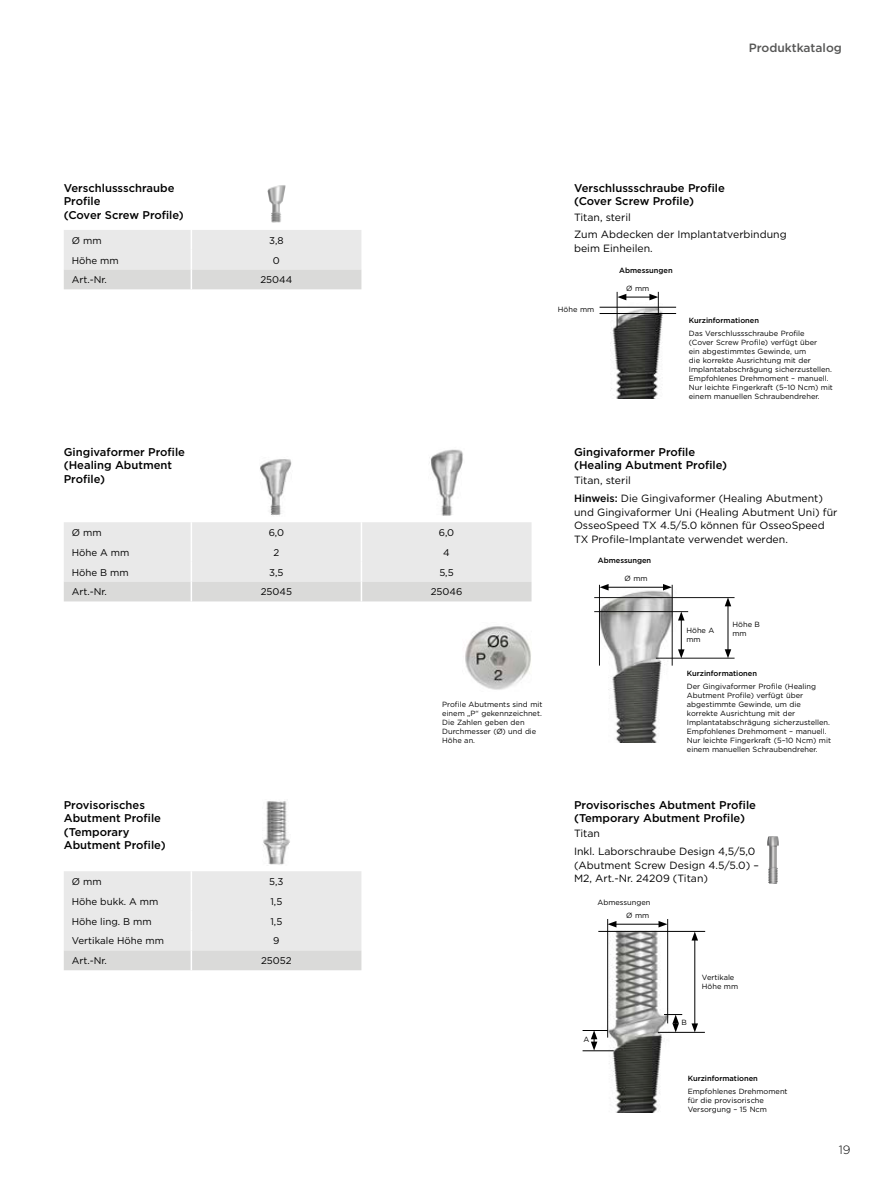
<style>
.page{position:relative;width:893px;height:1191px;background:#fff}
.page>*{position:absolute;margin:0;border:0;box-sizing:border-box;transform-origin:0 0}
.t1{font:500 12px "Gotham";color:#565655}
.t2{font:300 12px "Gotham";color:#000}
.t3{font:500 11.25px/13.5px "Gotham";color:#000}
.t4{font:10.5px/17.7px "Gotham";color:#000}
.t5{font:9.75px "Gotham";color:#000}
.t6{font:7.5px/9px "Gotham";color:#000}
.t7{font:500 7.5px "Gotham";color:#000}
.s1{font-weight:500}
</style>
<div class="page">
<svg style="left:64px;top:871px;width:297px;height:99px;background:#e6e6e6"></svg>
<img style="left:263px;top:801px;width:27px;height:64px">
<svg style="left:64px;top:230px;width:297px;height:59px;background:#e4e4e3"></svg>
<img style="left:267px;top:185px;width:19px;height:38px">
<svg style="left:64px;top:522px;width:467px;height:79px;background:#e5e5e5"></svg>
<img style="left:260px;top:459px;width:32px;height:57px">
<img style="left:429px;top:449px;width:34px;height:67px">
<img style="left:610px;top:302px;width:54px;height:97px">
<hr style="left:600px;top:313px;width:76px;height:1px;background:#000">
<hr style="left:600px;top:307px;width:76px;height:1px;background:#000">
<svg style="left:618px;top:292px;width:41px;height:23px"></svg>
<hr style="left:617px;top:292px;width:1px;height:36px;background:#000">
<img style="left:594px;top:584px;width:82px;height:158px">
<hr style="left:656px;top:658px;width:78px;height:1px;background:#000">
<hr style="left:594px;top:597px;width:140px;height:1px;background:#000">
<hr style="left:594px;top:611px;width:94px;height:1px;background:#000">
<hr style="left:728px;top:604px;width:1px;height:47px;background:#000">
<svg style="left:725px;top:597px;width:6px;height:9px"></svg>
<svg style="left:725px;top:649px;width:6px;height:9px"></svg>
<hr style="left:681px;top:618px;width:1px;height:34px;background:#000">
<svg style="left:678px;top:611px;width:6px;height:9px"></svg>
<svg style="left:678px;top:649px;width:6px;height:9px"></svg>
<hr style="left:672px;top:585px;width:1px;height:80px;background:#000">
<hr style="left:606px;top:587px;width:59px;height:1px;background:#000">
<svg style="left:600px;top:584px;width:9px;height:6px"></svg>
<svg style="left:663px;top:584px;width:9px;height:6px"></svg>
<hr style="left:599px;top:585px;width:1px;height:80px;background:#000">
<img style="left:768px;top:836px;width:11px;height:48px">
<img style="left:465px;top:626px;width:66px;height:64px">
<img style="left:602px;top:919px;width:72px;height:193px">
<hr style="left:658px;top:1032px;width:47px;height:1px;background:#000">
<hr style="left:614px;top:924px;width:47px;height:1px;background:#000">
<svg style="left:608px;top:921px;width:8px;height:6px"></svg>
<svg style="left:658px;top:921px;width:9px;height:6px"></svg>
<hr style="left:583px;top:1050px;width:31px;height:1px;background:#000">
<hr style="left:667px;top:919px;width:1px;height:104px;background:#000">
<hr style="left:607px;top:919px;width:1px;height:118px;background:#000">
<hr style="left:598px;top:931px;width:107px;height:1px;background:#000">
<hr style="left:694px;top:938px;width:1px;height:87px;background:#000">
<svg style="left:691px;top:931px;width:7px;height:9px"></svg>
<svg style="left:691px;top:1023px;width:7px;height:9px"></svg>
<svg style="left:583px;top:1030px;width:25px;height:20px"></svg>
<svg style="left:664px;top:1014px;width:18px;height:18px"></svg>
<h1 class="t1" style="left:749px;top:40px;width:95px">Produktkatalog</h1>
<h2 class="t3" style="left:64px;top:181px;width:122px">Verschlussschraube<br>Profile<br>(Cover Screw Profile)</h2>
<h3 class="t5" style="left:72px;top:234px;width:31px">Ø mm</h3>
<h3 class="t5" style="left:269px;top:234px;width:16px">3,8</h3>
<h3 class="t5" style="left:72px;top:254px;width:48px">Höhe mm</h3>
<h3 class="t5" style="left:273px;top:254px;width:8px">0</h3>
<h3 class="t5" style="left:72px;top:274px;width:37px">Art.-Nr.</h3>
<h3 class="t5" style="left:260px;top:274px;width:33px">25044</h3>
<h2 class="t3" style="left:574px;top:181px;width:152px">Verschlussschraube Profile (Cover Screw Profile)</h2>
<h3 class="t4" style="left:574px;top:208px;width:214px">Titan, steril<br>Zum Abdecken der Implantatverbindung</h3>
<h3 class="t4" style="left:574px;top:239px;width:80px">beim Einheilen.</h3>
<p class="t7" style="left:619px;top:266px;width:55px">Abmessungen</p>
<p class="t6" style="left:558px;top:304px;width:38px">Höhe mm</p>
<p class="t6" style="left:626px;top:283px;width:25px">Ø mm</p>
<p class="t7" style="left:689px;top:315px;width:72px">Kurzinformationen</p>
<p class="t6" style="left:689px;top:329px;width:146px">Das Verschlussschraube Profile<br>(Cover Screw Profile) verfügt über<br>ein abgestimmtes Gewinde, um<br>die korrekte Ausrichtung mit der Implantatabschrägung sicherzustellen.<br>Empfohlenes Drehmoment – manuell.<br>Nur leichte Fingerkraft (5–10 Ncm) mit einem manuellen Schraubendreher.</p>
<h2 class="t3" style="left:64px;top:445px;width:123px">Gingivaformer Profile (Healing Abutment<br>Profile)</h2>
<h3 class="t5" style="left:72px;top:526px;width:31px">Ø mm</h3>
<h3 class="t5" style="left:269px;top:526px;width:17px">6,0</h3>
<h3 class="t5" style="left:439px;top:526px;width:17px">6,0</h3>
<h3 class="t5" style="left:72px;top:546px;width:59px">Höhe A mm</h3>
<h3 class="t5" style="left:273px;top:546px;width:7px">2</h3>
<h3 class="t5" style="left:443px;top:546px;width:8px">4</h3>
<h3 class="t5" style="left:72px;top:566px;width:58px">Höhe B mm</h3>
<h3 class="t5" style="left:269px;top:566px;width:16px">3,5</h3>
<h3 class="t5" style="left:439px;top:566px;width:16px">5,5</h3>
<h3 class="t5" style="left:72px;top:586px;width:37px">Art.-Nr.</h3>
<h3 class="t5" style="left:261px;top:586px;width:33px">25045</h3>
<h3 class="t5" style="left:431px;top:586px;width:33px">25046</h3>
<p class="t6" style="left:442px;top:699px;width:102px">Profile Abutments sind mit einem „P“ gekennzeichnet.<br>Die Zahlen geben den<br>Durchmesser (Ø) und die<br>Höhe an.</p>
<h2 class="t3" style="left:574px;top:445px;width:155px">Gingivaformer Profile (Healing Abutment Profile)</h2>
<h3 class="t4" style="left:574px;top:471px;width:251px">Titan, steril<br><span class="s1">Hinweis:</span> Die Gingivaformer (Healing Abutment)</h3>
<h3 class="t4" style="left:574px;top:505px;width:265px;line-height:13.5px">und Gingivaformer Uni (Healing Abutment Uni) für<br>OsseoSpeed TX 4.5/5.0 können für OsseoSpeed<br>TX Profile-Implantate verwendet werden.</h3>
<p class="t7" style="left:598px;top:555px;width:55px">Abmessungen</p>
<p class="t6" style="left:625px;top:573px;width:25px">Ø mm</p>
<p class="t6" style="left:686px;top:625px;width:30px">Höhe A</p>
<p class="t6" style="left:686px;top:634px;width:16px">mm</p>
<p class="t6" style="left:732px;top:619px;width:29px">Höhe B</p>
<p class="t6" style="left:732px;top:628px;width:16px">mm</p>
<p class="t7" style="left:687px;top:668px;width:72px">Kurzinformationen</p>
<p class="t6" style="left:687px;top:681px;width:146px">Der Gingivaformer Profile (Healing Abutment Profile) verfügt über abgestimmte Gewinde, um die korrekte Ausrichtung mit der Implantatabschrägung sicherzustellen.<br>Empfohlenes Drehmoment – manuell.<br>Nur leichte Fingerkraft (5–10 Ncm) mit einem manuellen Schraubendreher.</p>
<h2 class="t3" style="left:64px;top:797px;width:103px">Provisorisches<br>Abutment Profile (Temporary<br>Abutment Profile)</h2>
<h3 class="t5" style="left:72px;top:875px;width:31px">Ø mm</h3>
<h3 class="t5" style="left:269px;top:875px;width:16px">5,3</h3>
<h3 class="t5" style="left:72px;top:895px;width:88px">Höhe bukk. A mm</h3>
<h3 class="t5" style="left:270px;top:895px;width:13px">1,5</h3>
<h3 class="t5" style="left:72px;top:915px;width:81px">Höhe ling. B mm</h3>
<h3 class="t5" style="left:270px;top:915px;width:13px">1,5</h3>
<h3 class="t5" style="left:72px;top:934px;width:94px">Vertikale Höhe mm</h3>
<h3 class="t5" style="left:273px;top:934px;width:8px">9</h3>
<h3 class="t5" style="left:72px;top:954px;width:37px">Art.-Nr.</h3>
<h3 class="t5" style="left:261px;top:954px;width:32px">25052</h3>
<h2 class="t3" style="left:574px;top:797px;width:183px">Provisorisches Abutment Profile (Temporary Abutment Profile)</h2>
<h3 class="t4" style="left:574px;top:824px;width:183px">Titan<br>Inkl. Laborschraube Design 4,5/5,0</h3>
<h3 class="t4" style="left:574px;top:858px;width:186px;line-height:13.5px">(Abutment Screw Design 4.5/5.0) –<br>M2, Art.-Nr. 24209 (Titan)</h3>
<p class="t6" style="left:597px;top:895px;width:55px;line-height:13.4px;text-align:right">Abmessungen<br>Ø mm</p>
<p class="t6" style="left:583px;top:1035px;width:7px">A</p>
<p class="t6" style="left:681px;top:1018px;width:7px">B</p>
<p class="t6" style="left:702px;top:973px;width:38px">Vertikale<br>Höhe mm</p>
<p class="t7" style="left:688px;top:1073px;width:72px">Kurzinformationen</p>
<p class="t6" style="left:688px;top:1087px;width:101px">Empfohlenes Drehmoment für die provisorische<br>Versorgung – 15 Ncm</p>
<h1 class="t2" style="left:839px;top:1142px;width:13px">19</h1>
</div>
